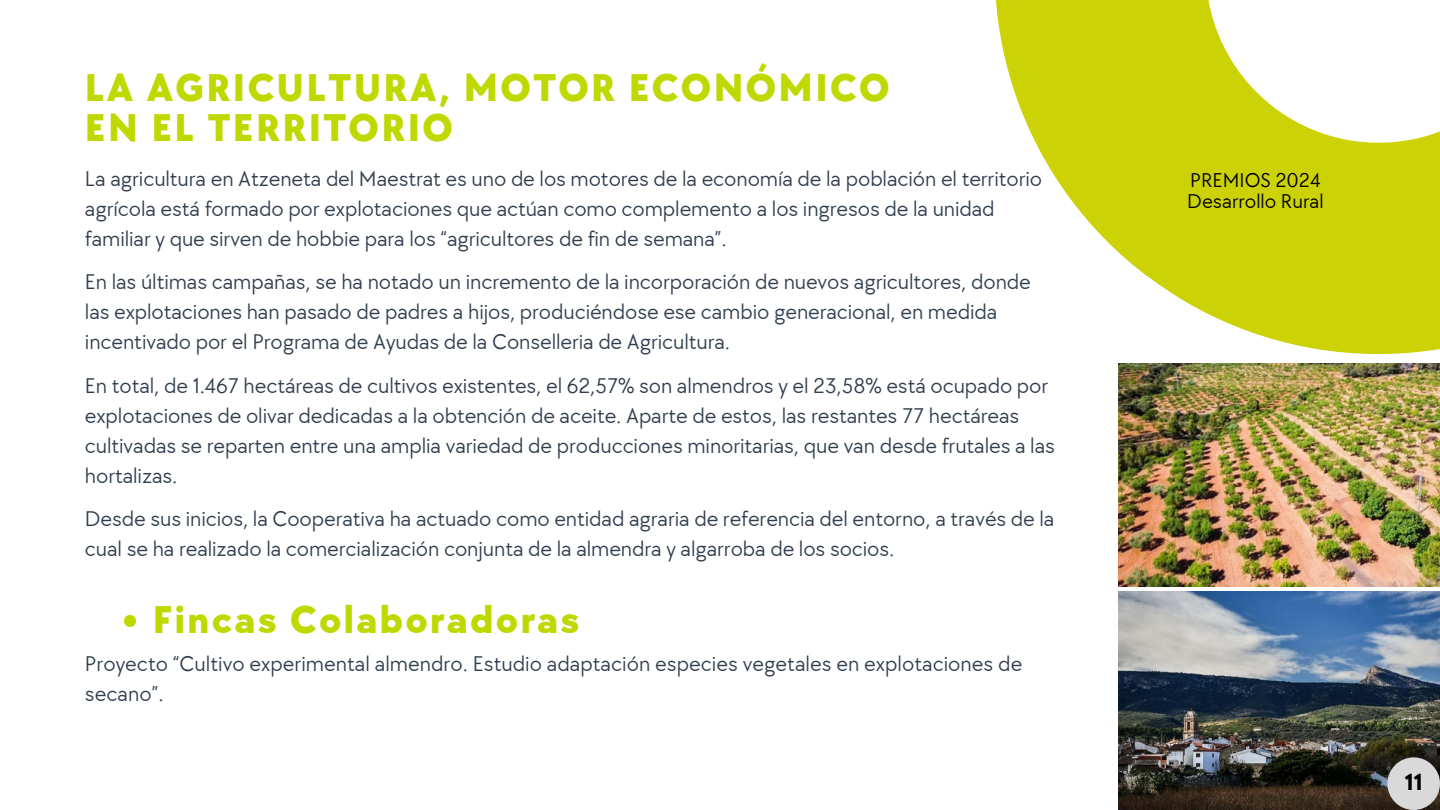
<style>
.page{position:relative;width:1440px;height:810px;background:#fff}
.page>*{position:absolute;margin:0;border:0;box-sizing:border-box;transform-origin:0 0}
.t1{font:800 40px "TT Chocolates";letter-spacing:.06em;color:#bed800}
.t2{font:700 23.6px "TT Chocolates";color:#000}
.t3{font:22px/30px "TT Chocolates";letter-spacing:-.005em;color:#313e50}
.t4{font:20.6px/21px "TT Chocolates";color:#000}
</style>
<div class="page">
<svg style="left:995px;top:0;width:445px;height:355px;fill:#cdd206"></svg>
<img style="left:1118px;top:592px;width:322px;height:218px">
<img style="left:1118px;top:363px;width:322px;height:223px">
<svg style="left:124px;top:615px;width:12px;height:12px"></svg>
<div style="left:1387px;top:757px;width:53px;height:53px;background:#d9d9d9;border-radius:50%"></div>
<p class="t1" style="left:85px;top:65px;width:806px">LA AGRICULTURA, MOTOR ECONÓMICO</p>
<p class="t1" style="left:85px;top:105px;width:369px">EN EL TERRITORIO</p>
<p class="t3" style="left:85px;top:164px;width:959px">La agricultura en Atzeneta del Maestrat es uno de los motores de la economía de la población el territorio agrícola está formado por explotaciones que actúan como complemento a los ingresos de la unidad familiar y que sirven de hobbie para los “agricultores de fin de semana”.</p>
<p class="t3" style="left:85px;top:268px;width:947px">En las últimas campañas, se ha notado un incremento de la incorporación de nuevos agricultores, donde las explotaciones han pasado de padres a hijos, produciéndose ese cambio generacional, en medida incentivado por el Programa de Ayudas de la Conselleria de Agricultura.</p>
<p class="t3" style="left:85px;top:371px;width:971px">En total, de 1.467 hectáreas de cultivos existentes, el 62,57% son almendros y el 23,58% está ocupado por explotaciones de olivar dedicadas a la obtención de aceite. Aparte de estos, las restantes 77 hectáreas cultivadas se reparten entre una amplia variedad de producciones minoritarias, que van desde frutales a las hortalizas.</p>
<p class="t3" style="left:85px;top:505px;width:971px">Desde sus inicios, la Cooperativa ha actuado como entidad agraria de referencia del entorno, a través de la cual se ha realizado la comercialización conjunta de la almendra y algarroba de los socios.</p>
<p class="t1" style="left:153px;top:597px;width:428px">Fincas Colaboradoras</p>
<p class="t3" style="left:85px;top:649px;width:939px">Proyecto “Cultivo experimental almendro. Estudio adaptación especies vegetales en explotaciones de secano”.</p>
<p class="t4" style="left:1187px;top:170px;width:138px">PREMIOS 2024<br>Desarrollo Rural</p>
<p class="t2" style="left:1405px;top:769px;width:19px">11</p>
</div>
